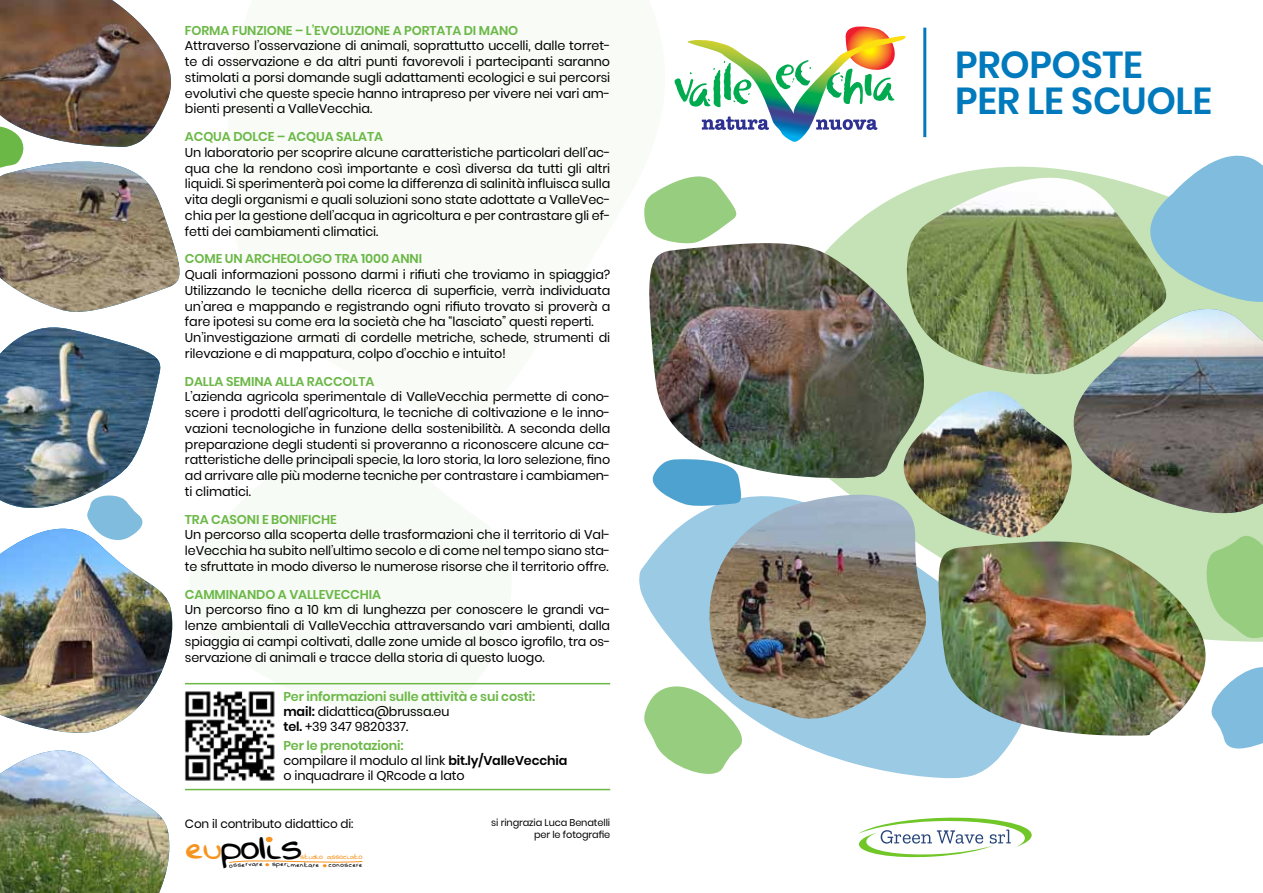
<style>
.page{position:relative;width:1263px;height:893px;background:#fff}
.page>*{position:absolute;margin:0;border:0;box-sizing:border-box;transform-origin:0 0}
.t1{font:600 37.5px/36px "Poppins";letter-spacing:-.01em;color:#007abc}
.t2{font:37.2px "Daves Hand";color:#000}
.t3{font:12.75px/15.8px "Poppins";letter-spacing:-.01em;color:#000;text-align:justify}
.t4{font:600 12.75px/15px "Poppins";letter-spacing:-.01em;color:#6bb847}
.t5{font:12px "Poppins";letter-spacing:-.01em;color:#000}
.t6{font:9.75px/11.7px "Poppins";letter-spacing:-.01em;color:#000;text-align:right}
.t7{font:7.5px "Daves Hand";color:#f7941e}
.t8{font:7.05px "Daves Hand";color:#000}
.s1{color:#000}
.s2{font-weight:400;color:#000}
.s3{font-weight:600;color:#6bb847}
.s4{font-weight:600}
.s5{color:#f7941e}
</style>
<div class="page">
<svg style="left:828px;top:166px;width:435px;height:375px;fill:#c4e2b6"></svg>
<svg style="left:639px;top:509px;width:405px;height:270px;fill:#9acae4"></svg>
<svg style="left:187px;top:682px;width:326px;height:3px"></svg>
<img style="left:649px;top:243px;width:276px;height:235px">
<img style="left:905px;top:178px;width:166px;height:197px">
<img style="left:706px;top:495px;width:224px;height:227px">
<img style="left:902px;top:391px;width:170px;height:148px">
<img style="left:938px;top:541px;width:268px;height:195px">
<img style="left:0;top:0;width:180px;height:312px">
<img style="left:0;top:750px;width:169px;height:143px">
<svg style="left:1203px;top:523px;width:60px;height:120px;background:#a8d594"></svg>
<svg style="left:1071px;top:155px;width:192px;height:359px;background:#8fa298"></svg>
<svg style="left:639px;top:681px;width:117px;height:94px"></svg>
<img style="left:0;top:327px;width:172px;height:406px">
<svg style="left:644px;top:176px;width:92px;height:67px"></svg>
<svg style="left:652px;top:459px;width:89px;height:47px;background:#6bb0d5"></svg>
<svg style="left:1211px;top:667px;width:52px;height:82px"></svg>
<img style="left:184px;top:691px;width:91px;height:90px">
<hr style="left:185px;top:789px;width:425px;height:1px;background:#6bb847">
<hr style="left:185px;top:683px;width:425px;height:1px;background:#6bb847">
<svg style="left:858px;top:817px;width:174px;height:41px"></svg>
<svg style="left:674px;top:27px;width:231px;height:115px"></svg>
<hr style="left:923px;top:28px;width:3px;height:109px;background:#007abc">
<svg style="left:266px;top:837px;width:7px;height:5px"></svg>
<svg style="left:229px;top:860px;width:134px;height:8px"></svg>
<p class="t4" style="left:185px;top:23px;width:335px">FORMA FUNZIONE – L’EVOLUZIONE A PORTATA DI MANO</p>
<p class="t3" style="left:185px;top:38px;width:427px">Attraverso l’osservazione di animali, soprattutto uccelli, dalle torret&shy;te di osservazione e da altri punti favorevoli i partecipanti saranno stimolati a porsi domande sugli adattamenti ecologici e sui percorsi evolutivi che queste specie hanno intrapreso per vivere nei vari am&shy;bienti presenti a ValleVecchia.</p>
<p class="t4" style="left:185px;top:129px;width:199px">ACQUA DOLCE – ACQUA SALATA</p>
<p class="t3" style="left:185px;top:145px;width:427px">Un laboratorio per scoprire alcune caratteristiche particolari dell’ac&shy;qua che la rendono così importante e così diversa da tutti gli altri liquidi. Si sperimenterà poi come la differenza di salinità influisca sulla vita degli organismi e quali soluzioni sono state adottate a ValleVec&shy;chia per la gestione dell’acqua in agricoltura e per contrastare gli ef&shy;fetti dei cambiamenti climatici.</p>
<p class="t4" style="left:185px;top:251px;width:239px">COME UN ARCHEOLOGO TRA 1000 ANNI</p>
<p class="t3" style="left:185px;top:267px;width:427px;text-align:left">Quali informazioni possono darmi i rifiuti che troviamo in spiaggia?<br>Utilizzando le tecniche della ricerca di superficie, verrà individuata un’area e mappando e registrando ogni rifiuto trovato si proverà a fare ipotesi su come era la società che ha “lasciato” questi reperti.<br>Un’investigazione armati di cordelle metriche, schede, strumenti di rilevazione e di mappatura, colpo d’occhio e intuito!</p>
<p class="t4" style="left:185px;top:374px;width:191px">DALLA SEMINA ALLA RACCOLTA</p>
<p class="t3" style="left:185px;top:389px;width:427px">L’azienda agricola sperimentale di ValleVecchia permette di cono&shy;scere i prodotti dell’agricoltura, le tecniche di coltivazione e le inno&shy;vazioni tecnologiche in funzione della sostenibilità. A seconda della preparazione degli studenti si proveranno a riconoscere alcune ca&shy;ratteristiche delle principali specie, la loro storia, la loro selezione, fino ad arrivare alle più moderne tecniche per contrastare i cambiamen&shy;ti climatici.</p>
<p class="t4" style="left:185px;top:512px;width:153px">TRA CASONI E BONIFICHE</p>
<p class="t3" style="left:185px;top:527px;width:427px">Un percorso alla scoperta delle trasformazioni che il territorio di Val&shy;leVecchia ha subito nell’ultimo secolo e di come nel tempo siano sta&shy;te sfruttate in modo diverso le numerose risorse che il territorio offre.</p>
<p class="t4" style="left:185px;top:587px;width:198px">CAMMINANDO A VALLEVECCHIA</p>
<p class="t3" style="left:185px;top:602px;width:427px">Un percorso fino a 10 km di lunghezza per conoscere le grandi va&shy;lenze ambientali di ValleVecchia attraversando vari ambienti, dalla spiaggia ai campi coltivati, dalle zone umide al bosco igrofilo, tra os&shy;servazione di animali e tracce della storia di questo luogo.</p>
<p class="t4" style="left:283px;top:689px;width:253px">Per informazioni sulle attività e sui costi: <span class="s1">mail:</span> <span class="s2">didattica@brussa.eu<br></span><span class="s1">tel.</span> <span class="s2">+39 347 9820337.</span></p>
<p class="t3" style="left:283px;top:738px;width:286px;line-height:15px;text-align:left"><span class="s3">Per le prenotazioni:<br></span>compilare il modulo al link <span class="s4">bit.ly/ValleVecchia </span>o inquadrare il QRcode a lato</p>
<p class="t5" style="left:185px;top:817px;width:170px">Con il contributo didattico di:</p>
<p class="t8" style="left:257px;top:858px;width:7px">re</p>
<p class="t8" style="left:272px;top:858px;width:49px;rotate:1deg">sperimentare</p>
<p class="t8" style="left:328px;top:859px;width:13px">con</p>
<h2 class="t2" style="left:186px;top:816px;width:117px"><span class="s5">eu</span>polis</h2>
<p class="t7" style="left:300px;top:850px;width:24px;rotate:1deg">studio</p>
<p class="t7" style="left:327px;top:851px;width:14px">ass</p>
<p class="t6" style="left:491px;top:817px;width:120px">si ringrazia Luca Benatelli per le fotografie</p>
<h1 class="t1" style="left:955px;top:47px;width:258px">PROPOSTE<br>PER LE SCUOLE</h1>
</div>
